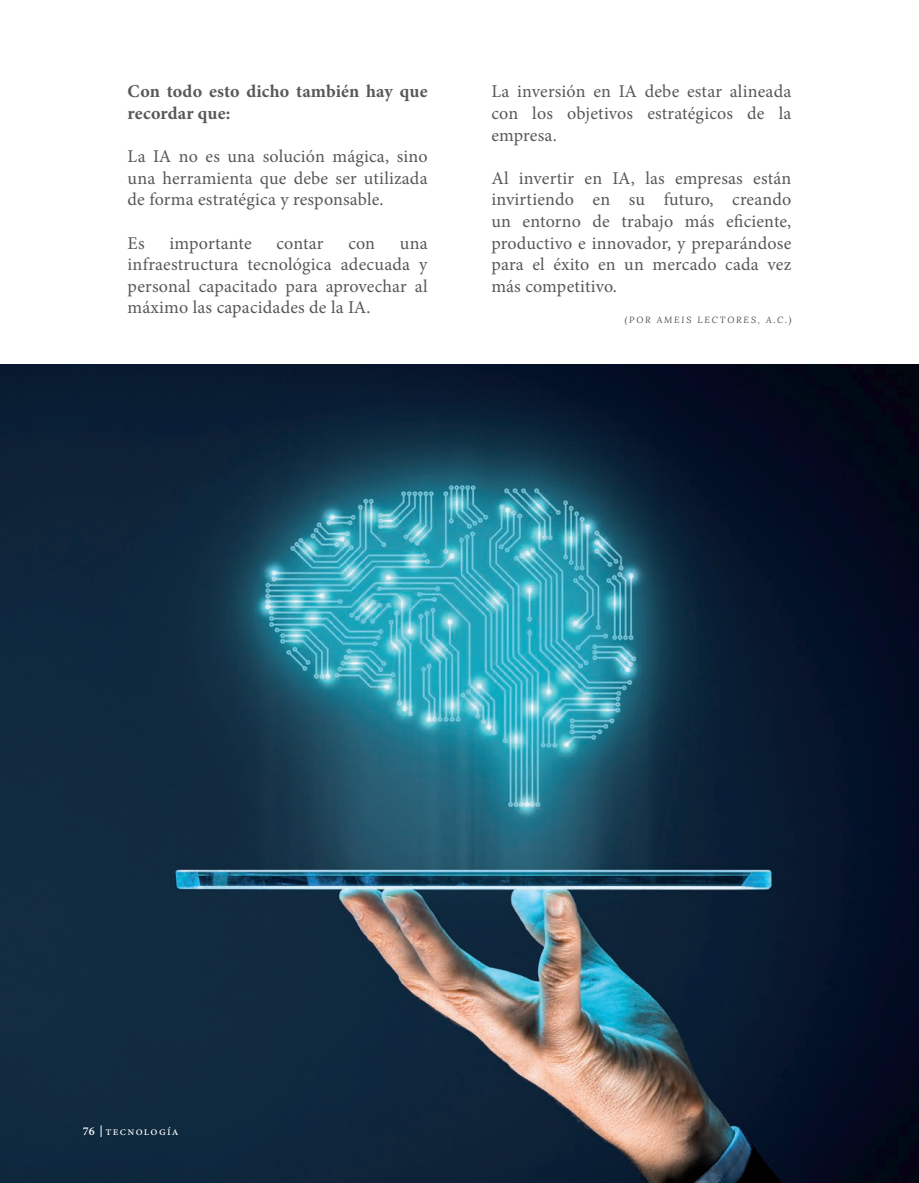
<style>
.page{position:relative;width:919px;height:1183px;background:#fff}
.page>*{position:absolute;margin:0;border:0;box-sizing:border-box;transform-origin:0 0}
.Cuerpo_Negro{font:18px/21.6px "Minion Pro";letter-spacing:.01em;color:#57585a;text-align:justify}
.Cuerpo_Negro-2{font:700 18px/21.6px "Minion Pro";letter-spacing:.01em;color:#57585a}
.t1{font:12px "Minion Pro";letter-spacing:.1em;color:#fff}
.t2{font:600 12px "Minion Pro";color:#fff}
.t3{font:italic 9px "Lora";letter-spacing:.2em;color:#4f5252}
</style>
<div class="page">
<img style="left:0;top:364px;width:918px;height:818px">
<p class="Cuerpo_Negro-2" style="left:128px;top:80px;width:301px">Con todo esto dicho también hay que recordar que:</p>
<p class="Cuerpo_Negro" style="left:128px;top:146px;width:301px">La IA no es una solución mágica, sino una herramienta que debe ser utilizada de forma estratégica y responsable.</p>
<p class="Cuerpo_Negro" style="left:128px;top:232px;width:19px">Es</p>
<p class="Cuerpo_Negro" style="left:169px;top:232px;width:84px">importante</p>
<p class="Cuerpo_Negro" style="left:276px;top:232px;width:48px">contar</p>
<p class="Cuerpo_Negro" style="left:348px;top:232px;width:28px">con</p>
<p class="Cuerpo_Negro" style="left:128px;top:232px;width:301px;text-indent:272px">una infraestructura tecnológica adecuada y personal capacitado para aprovechar al máximo las capacidades de la IA.</p>
<p class="Cuerpo_Negro" style="left:491px;top:81px;width:301px">La inversión en IA debe estar alineada con los objetivos estratégicos de la empresa.</p>
<p class="Cuerpo_Negro" style="left:491px;top:167px;width:301px">Al invertir en IA, las empresas están invirtiendo en su futuro, creando un entorno de trabajo más eficiente, productivo e innovador, y preparándose para el éxito en un mercado cada vez más competitivo.</p>
<p class="t3" style="left:624px;top:313px;width:168px">(POR AMEIS LECTORES, A.C.)</p>
<p class="t2" style="left:83px;top:1122px;width:13px">76</p>
<p class="t1" style="left:106px;top:1122px;width:74px">tecnología</p>
</div>
